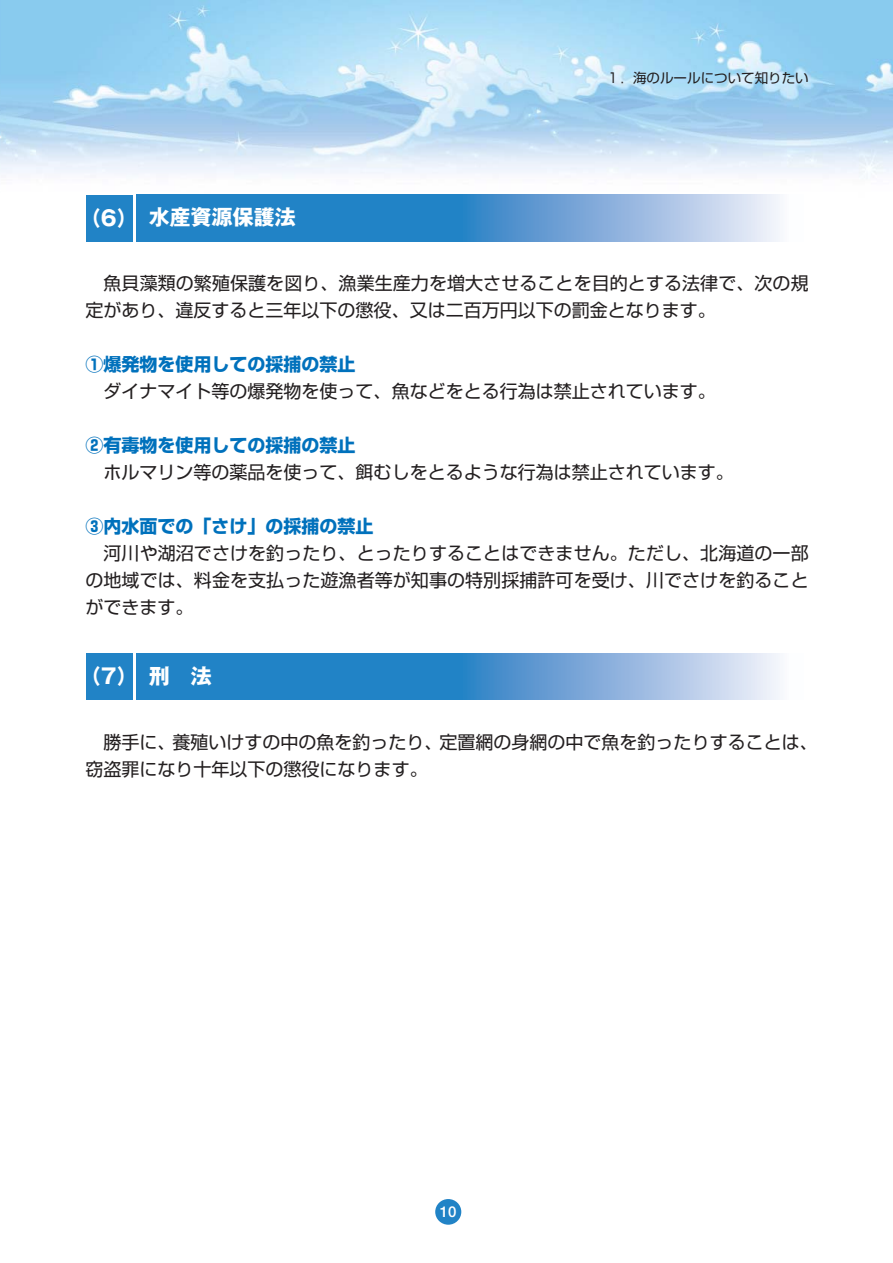
<style>
.page{position:relative;width:893px;height:1263px;background:#fff}
.page>*{position:absolute;margin:0;border:0;box-sizing:border-box;transform-origin:0 0}
.t1{font:700 21px "Gothic MB101";color:#fff}
.t2{font:18px/27px "Shin Go";color:#231f20}
.t3{font:700 18px "Shin Go";color:#0071bc}
.t4{font:700 15px "Futo Go B101";color:#fff}
.t5{font:13.5px "Shin Go";color:#231f20}
</style>
<div class="page">
<img style="left:0;top:0;width:892px;height:195px">
<div style="left:435px;top:1199px;width:26px;height:26px;background:#2183c6;border-radius:50%"></div>
<svg style="left:136px;top:195px;width:644px;height:46px;background:#579bd2"></svg>
<div style="left:86px;top:195px;width:47px;height:46px;background:#2183c6"></div>
<svg style="left:136px;top:653px;width:644px;height:47px;background:#579bd2"></svg>
<div style="left:86px;top:653px;width:47px;height:47px;background:#2183c6"></div>
<p class="t1" style="left:80px;top:210px;width:217px">（6）水産資源保護法</p>
<p class="t5" style="left:606px;top:73px;width:204px">１．海のルールについて知りたい</p>
<p class="t2" style="left:85px;top:272px;width:724px;text-indent:18px">魚貝藻類の繁殖保護を図り、漁業生産力を増大させることを目的とする法律で、次の規定があり、違反すると三年以下の懲役、又は二百万円以下の罰金となります。</p>
<p class="t3" style="left:85px;top:358px;width:271px">①爆発物を使用しての採捕の禁止</p>
<p class="t2" style="left:103px;top:380px;width:613px">ダイナマイト等の爆発物を使って、魚などをとる行為は禁止されています。</p>
<p class="t3" style="left:85px;top:438px;width:271px">②有毒物を使用しての採捕の禁止</p>
<p class="t2" style="left:103px;top:460px;width:631px">ホルマリン等の薬品を使って、餌むしをとるような行為は禁止されています。</p>
<p class="t3" style="left:85px;top:519px;width:289px">③内水面での「さけ」の採捕の禁止</p>
<p class="t2" style="left:85px;top:541px;width:724px;text-align:justify;text-indent:18px">河川や湖沼でさけを釣ったり、とったりすることはできません。ただし、北海道の一部の地域では、料金を支払った遊漁者等が知事の特別採捕許可を受け、川でさけを釣ることができます。</p>
<p class="t1" style="left:80px;top:668px;width:133px">（7）刑　法</p>
<p class="t2" style="left:85px;top:730px;width:733px;text-indent:18px">勝手に、養殖いけすの中の魚を釣ったり、定置網の身網の中で魚を釣ったりすることは、窃盗罪になり十年以下の懲役になります。</p>
<p class="t4" style="left:440px;top:1206px;width:18px">10</p>
</div>
